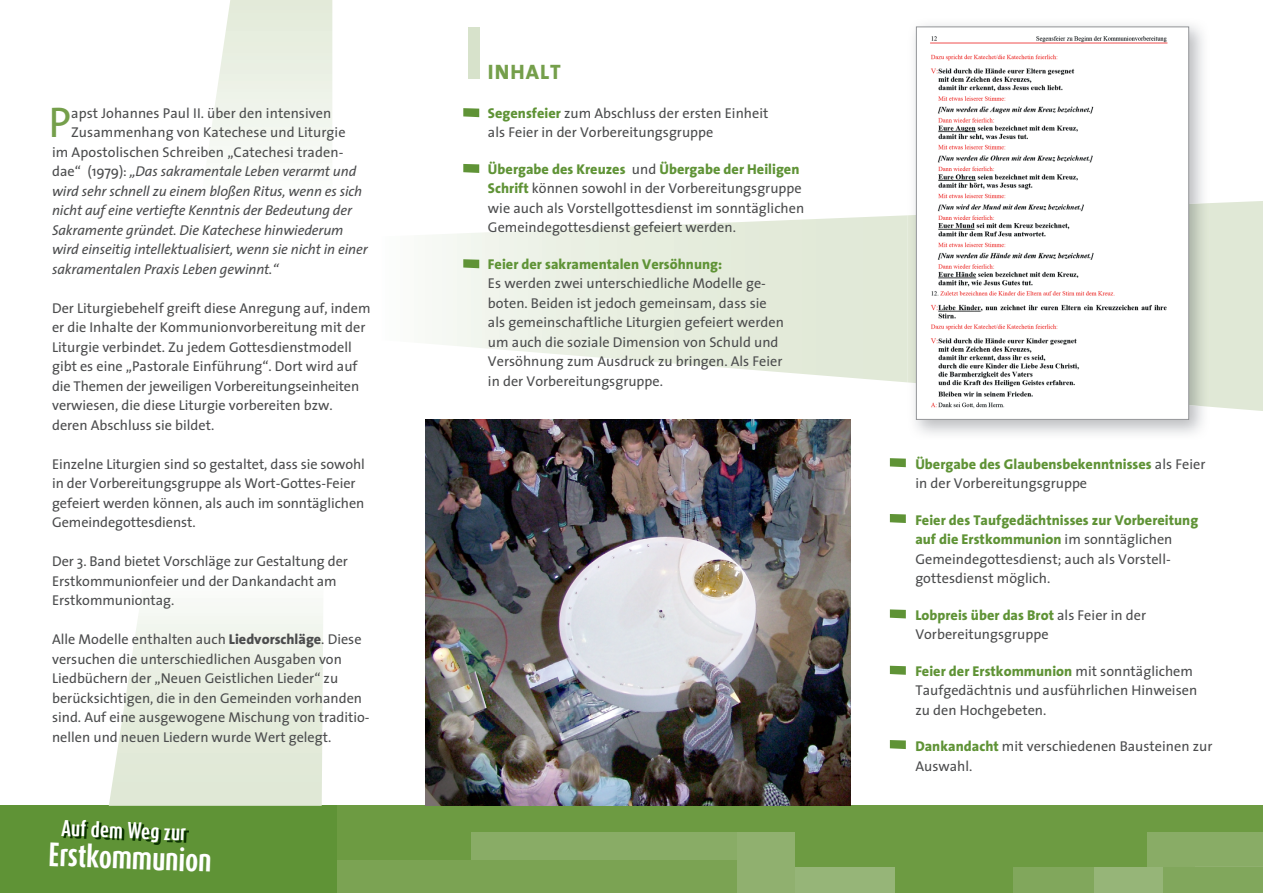
<style>
.page{position:relative;width:1263px;height:893px;background:#fff}
.page>*{position:absolute;margin:0;border:0;box-sizing:border-box;transform-origin:0 0}
.t1{font:800 76.8px "The Sans";color:#d7e2cb}
.t2{font:43.2px "The Sans";color:#759f4b}
.t3{font:700 28.05px "Dax Compact";color:#fff}
.t4{font:800 21px "The Sans";letter-spacing:.05em;color:#759f4b}
.t5{font:700 19.2px "Dax Compact";color:#fff}
.t6{font:14.25px/19.5px "The Sans";color:#4b4c4d}
.t7{font:italic 14.25px "The Sans";letter-spacing:-.01em;color:#4b4c4d}
.t8{font:800 14.25px/19.5px "The Sans";color:#5f9336}
.s1{font-style:normal}
.s2{font-weight:800}
.s3{font-weight:800;color:#5f9336}
.s4{font-weight:400;color:#4b4c4d}
</style>
<div class="page">
<div style="left:0;top:806px;width:1263px;height:87px;background:#5f9336"></div>
<svg style="left:122px;top:606px;width:202px;height:200px"></svg>
<svg style="left:432px;top:201px;width:831px;height:210px"></svg>
<svg style="left:208px;top:0;width:124px;height:156px"></svg>
<div style="left:338px;top:806px;width:925px;height:87px;background:#6d9b42"></div>
<div style="left:471px;top:832px;width:269px;height:61px;background:#89ac66"></div>
<div style="left:1147px;top:833px;width:116px;height:60px;background:#89ac66"></div>
<div style="left:338px;top:860px;width:457px;height:33px;background:#7ba353"></div>
<div style="left:795px;top:868px;width:99px;height:25px;background:#96b578"></div>
<div style="left:1073px;top:868px;width:125px;height:25px;background:#96b578"></div>
<div style="left:737px;top:832px;width:58px;height:61px;background:#90b06f"></div>
<div style="left:1195px;top:866px;width:68px;height:27px;background:#90b06f"></div>
<div style="left:1013px;top:868px;width:81px;height:25px;background:#81a75c"></div>
<div style="left:1163px;top:867px;width:100px;height:26px;background:#81a75c"></div>
<svg style="left:47px;top:719px;width:165px;height:126px"></svg>
<img style="left:908px;top:25px;width:301px;height:409px">
<img style="left:908px;top:203px;width:301px;height:204px">
<div style="left:916px;top:27px;width:273px;height:392px;background:#fff"></div>
<img style="left:930px;top:36px;width:238px;height:372px">
<div style="left:916px;top:27px;width:273px;height:393px;border:1px solid #939598"></div>
<svg style="left:463px;top:108px;width:16px;height:9px"></svg>
<svg style="left:463px;top:164px;width:16px;height:9px"></svg>
<svg style="left:463px;top:259px;width:16px;height:9px"></svg>
<svg style="left:890px;top:458px;width:16px;height:9px"></svg>
<svg style="left:890px;top:514px;width:16px;height:9px"></svg>
<svg style="left:890px;top:609px;width:16px;height:9px"></svg>
<svg style="left:890px;top:666px;width:16px;height:9px"></svg>
<svg style="left:890px;top:740px;width:16px;height:9px"></svg>
<img style="left:425px;top:420px;width:425px;height:386px">
<h2 class="t2" style="left:48px;top:87px;width:24px">P</h2>
<p class="t6" style="left:71px;top:103px;width:262px">apst Johannes Paul II. über den intensiven</p>
<p class="t6" style="left:71px;top:122px;width:276px">Zusammenhang von Katechese und Liturgie</p>
<p class="t6" style="left:52px;top:142px;width:293px">im Apostolischen Schreiben „Catechesi traden-</p>
<p class="t7" style="left:52px;top:160px;width:306px"><span class="s1">dae“ (1979):</span> „Das sakramentale Leben verarmt und</p>
<p class="t7" style="left:52px;top:179px;width:312px">wird sehr schnell zu einem bloßen Ritus, wenn es sich</p>
<p class="t7" style="left:52px;top:199px;width:301px">nicht auf eine vertiefte Kenntnis der Bedeutung der</p>
<p class="t7" style="left:52px;top:218px;width:293px">Sakramente gründet. Die Katechese hinwiederum</p>
<p class="t7" style="left:52px;top:238px;width:317px">wird einseitig intellektualisiert, wenn sie nicht in einer</p>
<p class="t7" style="left:52px;top:257px;width:228px">sakramentalen Praxis Leben gewinnt.“</p>
<p class="t6" style="left:52px;top:298px;width:320px">Der Liturgiebehelf greift diese Anregung auf, indem er die Inhalte der Kommunionvorbereitung mit der Liturgie verbindet. Zu jedem Gottesdienstmodell gibt es eine „Pastorale Einführung“. Dort wird auf die Themen der jeweiligen Vorbereitungseinheiten verwiesen, die diese Liturgie vorbereiten bzw. deren Abschluss sie bildet.</p>
<p class="t6" style="left:52px;top:454px;width:314px">Einzelne Liturgien sind so gestaltet, dass sie sowohl in der Vorbereitungsgruppe als Wort-Gottes-Feier gefeiert werden können, als auch im sonntäglichen Gemeindegottesdienst.</p>
<p class="t6" style="left:52px;top:551px;width:297px">Der 3. Band bietet Vorschläge zur Gestaltung der<br>Erstkommunionfeier und der Dankandacht am<br>Erstkommuniontag.</p>
<p class="t6" style="left:52px;top:629px;width:319px">Alle Modelle enthalten auch <span class="s2">Liedvorschläge</span>. Diese versuchen die unterschiedlichen Ausgaben von Liedbüchern der „Neuen Geistlichen Lieder“ zu berücksichtigen, die in den Gemeinden vorhanden sind. Auf eine ausgewogene Mischung von traditio&shy;nellen und neuen Liedern wurde Wert gelegt.</p>
<h3 class="t5" style="left:62px;top:815px;width:126px;rotate:2deg">Auf dem Weg zur</h3>
<h3 class="t3" style="left:49px;top:836px;width:165px;rotate:2deg">Erstkommunion</h3>
<h1 class="t1" style="left:463px;top:-12px;width:23px">I</h1>
<h3 class="t4" style="left:488px;top:54px;width:74px">INHALT</h3>
<p class="t6" style="left:488px;top:103px;width:282px"><span class="s3">Segensfeier</span> zum Abschluss der ersten Einheit als Feier in der Vorbereitungsgruppe</p>
<p class="t6" style="left:488px;top:159px;width:318px"><span class="s3">Übergabe des Kreuzes</span> und <span class="s3">Übergabe der Heiligen Schrift</span> können sowohl in der Vorbereitungsgruppe wie auch als Vorstellgottesdienst im sonntäglichen Gemeindegottesdienst gefeiert werden.</p>
<p class="t8" style="left:488px;top:254px;width:236px">Feier der sakramentalen Versöhnung:</p>
<p class="t6" style="left:488px;top:273px;width:297px">Es werden zwei unterschiedliche Modelle ge&shy;boten. Beiden ist jedoch gemeinsam, dass sie als gemeinschaftliche Liturgien gefeiert werden um auch die soziale Dimension von Schuld und Versöhnung zum Ausdruck zu bringen. Als Feier in der Vorbereitungsgruppe.</p>
<p class="t8" style="left:915px;top:454px;width:292px">Übergabe des Glaubensbekenntnisses <span class="s4">als Feier in der Vorbereitungsgruppe</span></p>
<p class="t6" style="left:915px;top:510px;width:284px"><span class="s3">Feier des Taufgedächtnisses zur Vorbereitung auf die Erstkommunion</span> im sonntäglichen Gemeindegottesdienst; auch als Vorstell&shy;gottesdienst möglich.</p>
<p class="t6" style="left:915px;top:604px;width:232px"><span class="s3">Lobpreis über das Brot</span> als Feier in der<br>Vorbereitungsgruppe</p>
<p class="t6" style="left:915px;top:660px;width:283px"><span class="s3">Feier der Erstkommunion</span> mit sonntäglichem<br>Taufgedächtnis und ausführlichen Hinweisen zu den Hochgebeten.</p>
<p class="t6" style="left:915px;top:736px;width:299px"><span class="s3">Dankandacht</span> mit verschiedenen Bausteinen zur<br>Auswahl.</p>
</div>
